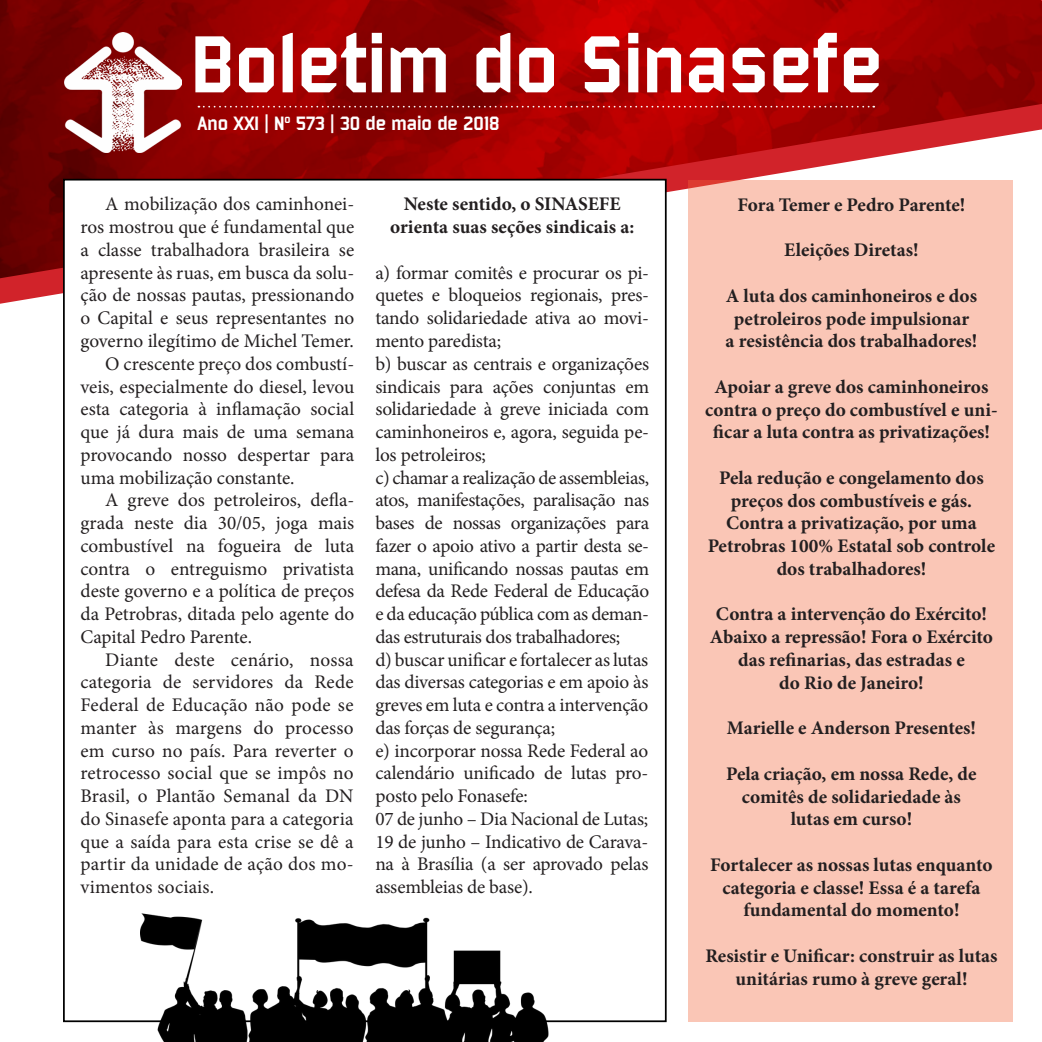
<style>
.page{position:relative;width:1042px;height:1042px;background:#fff}
.page>*{position:absolute;margin:0;border:0;box-sizing:border-box;transform-origin:0 0}
.t1{font:87.5px "Bombardier";color:#fff}
.t2{font:21px "Bombardier";color:#fff}
.t3{font:19.25px/22.8px "Minion Pro";letter-spacing:-.01em;color:#231f20;text-align:justify}
.t4{font:700 19.25px/22.8px "Minion Pro";color:#231f20;text-align:center}
</style>
<div class="page">
<img style="left:0;top:0;width:1042px;height:278px">
<img style="left:65px;top:32px;width:116px;height:121px">
<svg style="left:198px;top:106px;width:676px;height:2px"></svg>
<div style="left:63px;top:179px;width:603px;height:843px;background:#fff;border:2px solid #000"></div>
<img style="left:141px;top:913px;width:409px;height:129px">
<div style="left:688px;top:180px;width:324px;height:842px;background:#fac6b6"></div>
<p class="t1" style="left:191px;top:17px;width:693px">Boletim do Sinasefe</p>
<p class="t2" style="left:198px;top:112px;width:303px">Ano XXI | N<sup>o</sup> 573 | 30 de maio de 2018</p>
<p class="t3" style="left:80px;top:193px;width:275px;text-indent:25px">A mobilização dos caminhonei&shy;ros mostrou que é fundamental que a classe trabalhadora brasileira se apresente às ruas, em busca da solu&shy;ção de nossas pautas, pressionando o Capital e seus representantes no governo ilegítimo de Michel Temer.</p>
<p class="t3" style="left:80px;top:352px;width:275px;text-indent:25px">O crescente preço dos combustí&shy;veis, especialmente do diesel, levou esta categoria à inflamação social que já dura mais de uma semana provocando nosso despertar para uma mobilização constante.</p>
<p class="t3" style="left:80px;top:489px;width:275px;text-indent:25px">A greve dos petroleiros, defla&shy;grada neste dia 30/05, joga mais combustível na fogueira de luta contra o entreguismo privatista deste governo e a política de preços da Petrobras, ditada pelo agente do Capital Pedro Parente.</p>
<p class="t3" style="left:80px;top:648px;width:275px;text-indent:25px">Diante deste cenário, nossa categoria de servidores da Rede Federal de Educação não pode se manter às margens do processo em curso no país. Para reverter o retrocesso social que se impôs no Brasil, o Plantão Semanal da DN do Sinasefe aponta para a categoria que a saída para esta crise se dê a partir da unidade de ação dos mo&shy;vimentos sociais.</p>
<p class="t4" style="left:390px;top:193px;width:246px">Neste sentido, o SINASEFE orienta suas seções sindicais a:</p>
<p class="t3" style="left:375px;top:261px;width:275px">a) formar comitês e procurar os pi&shy;quetes e bloqueios regionais, pres&shy;tando solidariedade ativa ao movi&shy;mento paredista;</p>
<p class="t3" style="left:375px;top:352px;width:275px">b) buscar as centrais e organizações sindicais para ações conjuntas em solidariedade à greve iniciada com caminhoneiros e, agora, seguida pe&shy;los petroleiros;</p>
<p class="t3" style="left:375px;top:466px;width:275px">c) chamar a realização de assembleias, atos, manifestações, paralisação nas bases de nossas organizações para fazer o apoio ativo a partir desta se&shy;mana, unificando nossas pautas em defesa da Rede Federal de Educação e da educação pública com as deman&shy;das estruturais dos trabalhadores;</p>
<p class="t3" style="left:375px;top:648px;width:275px">d) buscar unificar e fortalecer as lutas das diversas categorias e em apoio às greves em luta e contra a intervenção das forças de segurança;</p>
<p class="t3" style="left:375px;top:739px;width:275px">e) incorporar nossa Rede Federal ao calendário unificado de lutas pro&shy;posto pelo Fonasefe:</p>
<p class="t3" style="left:375px;top:807px;width:274px">07 de junho – Dia Nacional de Lutas;</p>
<p class="t3" style="left:375px;top:830px;width:275px">19 de junho – Indicativo de Carava&shy;na à Brasília (a ser aprovado pelas assembleias de base).</p>
<p class="t4" style="left:737px;top:193px;width:229px">Fora Temer e Pedro Parente!</p>
<p class="t4" style="left:784px;top:239px;width:136px">Eleições Diretas!</p>
<p class="t4" style="left:726px;top:284px;width:253px">A luta dos caminhoneiros e dos petroleiros pode impulsionar</p>
<p class="t4" style="left:725px;top:330px;width:253px">a resistência dos trabalhadores!</p>
<p class="t4" style="left:705px;top:375px;width:294px">Apoiar a greve dos caminhoneiros contra o preço do combustível e uni&shy;ficar a luta contra as privatizações!</p>
<p class="t4" style="left:719px;top:466px;width:266px">Pela redução e congelamento dos preços dos combustíveis e gás.</p>
<p class="t4" style="left:726px;top:512px;width:252px">Contra a privatização, por uma</p>
<p class="t4" style="left:708px;top:534px;width:289px">Petrobras 100% Estatal sob controle dos trabalhadores!</p>
<p class="t4" style="left:710px;top:603px;width:284px">Contra a intervenção do Exército!<br>Abaixo a repressão! Fora o Exército das refinarias, das estradas e</p>
<p class="t4" style="left:779px;top:671px;width:146px">do Rio de Janeiro!</p>
<p class="t4" style="left:727px;top:716px;width:251px">Marielle e Anderson Presentes!</p>
<p class="t4" style="left:726px;top:762px;width:252px">Pela criação, em nossa Rede, de comitês de solidariedade às</p>
<p class="t4" style="left:791px;top:807px;width:123px">lutas em curso!</p>
<p class="t4" style="left:710px;top:853px;width:284px">Fortalecer as nossas lutas enquanto categoria e classe! Essa é a tarefa fundamental do momento!</p>
<p class="t4" style="left:705px;top:944px;width:294px">Resistir e Unificar: construir as lutas unitárias rumo à greve geral!</p>
</div>
